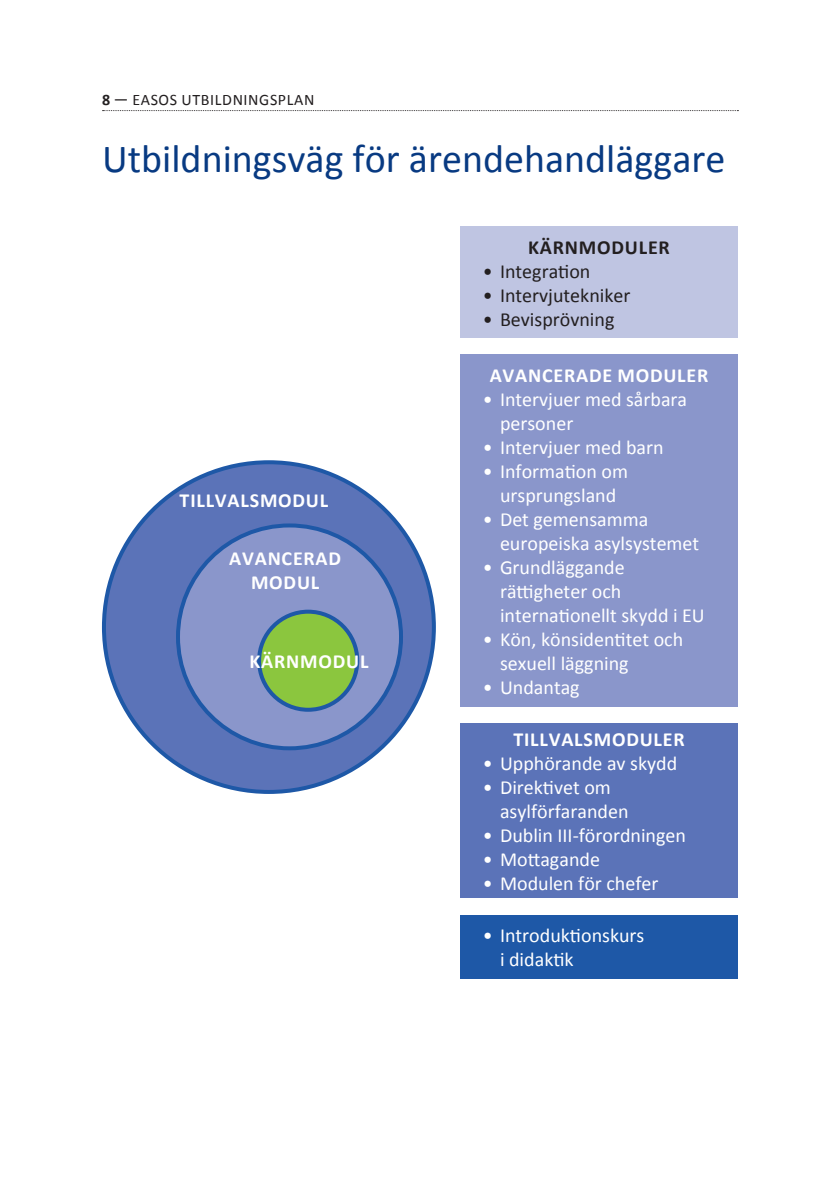
<style>
.page{position:relative;width:840px;height:1191px;background:#fff}
.page>*{position:absolute;margin:0;border:0;box-sizing:border-box;transform-origin:0 0}
.t1{font:40px "Calibri";color:#083a82}
.t2{font:20px/24px "Calibri";color:#fff}
.fig_1_4{font:700 20px/24px "Calibri";letter-spacing:.04em;color:#fff;text-align:center}
.t3{font:20px "Calibri";color:#231f20}
.fig_1_2{font:700 20px "Calibri";letter-spacing:.04em;color:#231f20}
.t4{font:16px "Calibri";letter-spacing:.04em;color:#231f20}
.s1{font-weight:700}
</style>
<div class="page">
<svg style="left:102px;top:110px;width:636px;height:1px"></svg>
<div style="left:104px;top:462px;width:329px;height:330px;background:#5b73b8;border-radius:50%"></div>
<div style="left:178px;top:525px;width:223px;height:223px;background:#8a96cb;border-radius:50%"></div>
<div style="left:259px;top:611px;width:98px;height:98px;background:#8bc63e;border-radius:50%"></div>
<div style="left:257px;top:609px;width:102px;height:102px;border:4px solid #1e58a7;border-radius:50%"></div>
<div style="left:460px;top:226px;width:277px;height:112px;background:#bfc5e2"></div>
<div style="left:460px;top:723px;width:277px;height:175px;background:#5b73b8"></div>
<div style="left:460px;top:914px;width:277px;height:64px;background:#1e58a7"></div>
<div style="left:460px;top:355px;width:277px;height:352px;background:#8a96cb"></div>
<p class="t4" style="left:102px;top:89px;width:49px"><span class="s1">8</span> — Easos</p>
<p class="t4" style="left:181px;top:89px;width:134px">utbildningsplan</p>
<p class="t1" style="left:102px;top:133px;width:624px">Utbildningsväg för ärendehandläggare</p>
<p class="fig_1_4" style="left:179px;top:488px;width:150px">TILLVALSMODUL</p>
<p class="fig_1_4" style="left:229px;top:547px;width:113px">AVANCERAD<br>MODUL</p>
<p class="fig_1_4" style="left:249px;top:649px;width:120px">KÄRNMODUL</p>
<p class="fig_1_2" style="left:528px;top:234px;width:143px">KÄRNMODULER</p>
<p class="t3" style="left:482px;top:258px;width:109px">• I ntegration</p>
<p class="t3" style="left:482px;top:282px;width:149px">• Intervjutekniker</p>
<p class="t3" style="left:482px;top:306px;width:133px">• Bevisprövning</p>
<p class="fig_1_4" style="left:489px;top:363px;width:220px">AVANCERADE MODULER</p>
<p class="t2" style="left:499px;top:387px;width:188px;text-indent:-17px">• I ntervjuer med sårbara personer</p>
<p class="t2" style="left:482px;top:435px;width:182px">• Intervjuer med barn</p>
<p class="t2" style="left:482px;top:459px;width:146px;text-align:center">• I nformation om ursprungsland</p>
<p class="t2" style="left:499px;top:507px;width:201px;text-indent:-17px">• Det gemensamma europeiska asylsystemet</p>
<p class="t2" style="left:499px;top:555px;width:203px;text-indent:-17px">• Grundläggande rättigheter och internationellt skydd i EU</p>
<p class="t2" style="left:499px;top:627px;width:184px;text-indent:-17px">• Kön, könsidentitet och sexuell läggning</p>
<p class="t2" style="left:482px;top:675px;width:98px">• Undantag</p>
<p class="fig_1_4" style="left:513px;top:727px;width:173px">TILLVALSMODULER</p>
<p class="t2" style="left:482px;top:751px;width:196px">• U pphörande av skydd</p>
<p class="t2" style="left:499px;top:775px;width:130px;text-indent:-17px">• Direktivet om asylförfaranden</p>
<p class="t2" style="left:482px;top:823px;width:204px">• Dublin III-förordningen</p>
<p class="t2" style="left:482px;top:847px;width:118px">• Mottagande</p>
<p class="t2" style="left:482px;top:871px;width:177px">• Modulen för chefer</p>
<p class="t2" style="left:499px;top:923px;width:146px;text-indent:-17px">• I ntroduktionskurs i didaktik</p>
</div>
